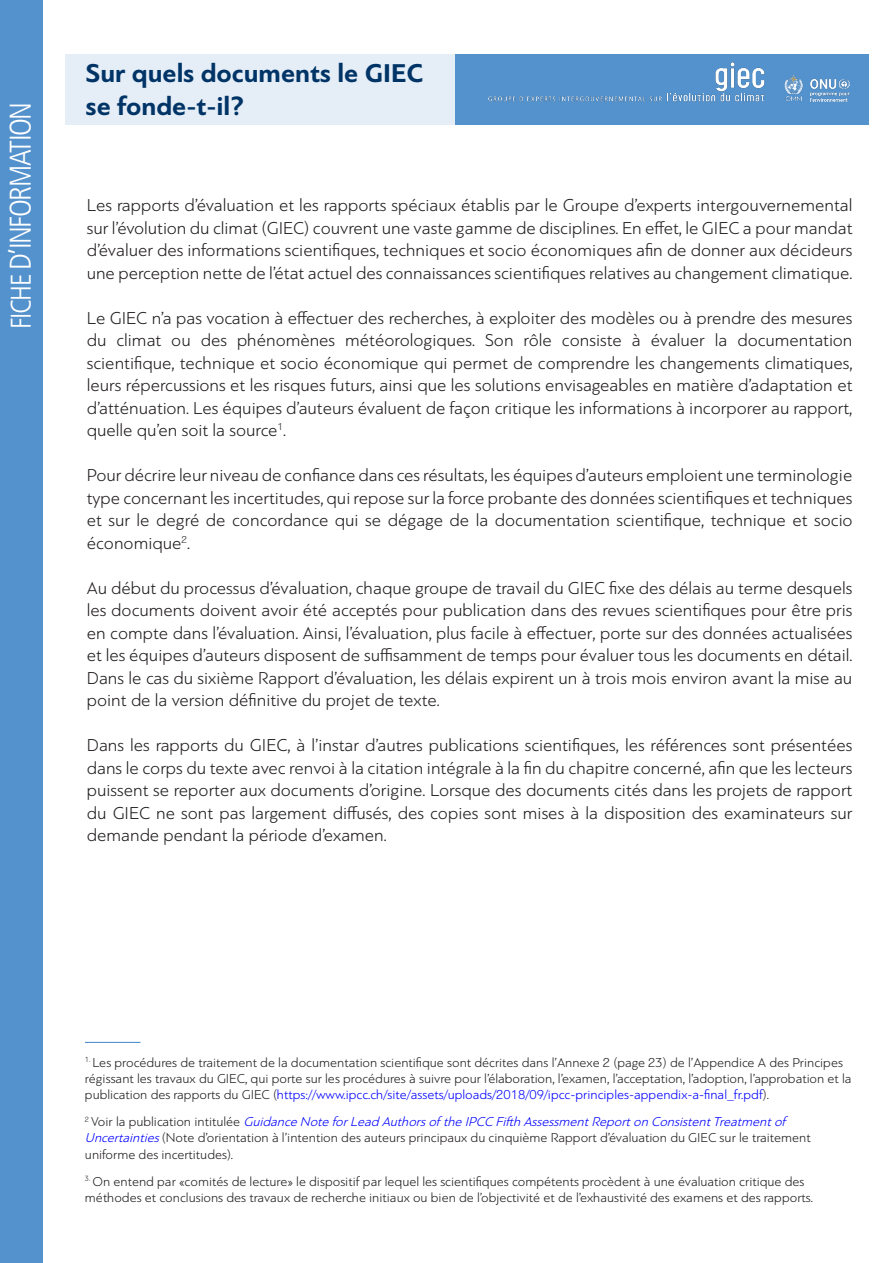
<style>
.page{position:relative;width:893px;height:1263px;background:#fff}
.page>*{position:absolute;margin:0;border:0;box-sizing:border-box;transform-origin:0 0}
.t1{font:300 condensed 30px "Frutiger LT Pro";letter-spacing:-.05em;color:#fff}
.t2{font:700 27px/32.4px "PF Bague Sans Pro";color:#003466}
.t3{font:300 18px/22.5px "PF Bague Sans Pro";color:#231f20;text-align:justify}
.t4{font:300 13.5px/16.2px "PF Bague Sans Pro";color:#231f20}
.s1{font-size:28.5px}
.s2{color:#00f}
.s3{font-style:italic;color:#00f}
</style>
<div class="page">
<div style="left:66px;top:54px;width:389px;height:70px;background:#e5eef7"></div>
<div style="left:0;top:0;width:43px;height:1263px;background:#5492cd"></div>
<div style="left:455px;top:54px;width:413px;height:70px;background:#5492cd"></div>
<img style="left:488px;top:62px;width:362px;height:40px">
<hr style="left:85px;top:1042px;width:55px;height:1px;background:#5492cd">
<h1 class="t1" style="left:3px;top:329px;width:229px;rotate:-90deg"><span class="s1">FICHE</span> D’INFORMATION</h1>
<p class="t2" style="left:86px;top:58px;width:339px">Sur quels documents le GIEC se fonde-t-il?</p>
<p class="t3" style="left:87px;top:194px;width:767px">Les rapports d’évaluation et les rapports spéciaux établis par le Groupe d’experts intergouvernemental sur l’évolution du climat (GIEC) couvrent une vaste gamme de disciplines. En effet, le GIEC a pour mandat d’évaluer des informations scientifiques, techniques et socio économiques afin de donner aux décideurs une perception nette de l’état actuel des connaissances scientifiques relatives au changement climatique.</p>
<p class="t3" style="left:87px;top:307px;width:767px">Le GIEC n’a pas vocation à effectuer des recherches, à exploiter des modèles ou à prendre des mesures du climat ou des phénomènes météorologiques. Son rôle consiste à évaluer la documentation scientifique, technique et socio économique qui permet de comprendre les changements climatiques, leurs répercussions et les risques futurs, ainsi que les solutions envisageables en matière d’adaptation et d’atténuation. Les équipes d’auteurs évaluent de façon critique les informations à incorporer au rapport, quelle qu’en soit la source<sup>1</sup>.</p>
<p class="t3" style="left:87px;top:464px;width:767px">Pour décrire leur niveau de confiance dans ces résultats, les équipes d’auteurs emploient une terminologie type concernant les incertitudes, qui repose sur la force probante des données scientifiques et techniques et sur le degré de concordance qui se dégage de la documentation scientifique, technique et socio économique<sup>2</sup>.</p>
<p class="t3" style="left:87px;top:577px;width:767px">Au début du processus d’évaluation, chaque groupe de travail du GIEC fixe des délais au terme desquels les documents doivent avoir été acceptés pour publication dans des revues scientifiques pour être pris en compte dans l’évaluation. Ainsi, l’évaluation, plus facile à effectuer, porte sur des données actualisées et les équipes d’auteurs disposent de suffisamment de temps pour évaluer tous les documents en détail.<br>Dans le cas du sixième Rapport d’évaluation, les délais expirent un à trois mois environ avant la mise au point de la version définitive du projet de texte.</p>
<p class="t3" style="left:87px;top:734px;width:767px">Dans les rapports du GIEC, à l’instar d’autres publications scientifiques, les références sont présentées dans le corps du texte avec renvoi à la citation intégrale à la fin du chapitre concerné, afin que les lecteurs puissent se reporter aux documents d’origine. Lorsque des documents cités dans les projets de rapport du GIEC ne sont pas largement diffusés, des copies sont mises à la disposition des examinateurs sur demande pendant la période d’examen.</p>
<p class="t4" style="left:85px;top:1054px;width:768px"><sup>1.</sup> Les procédures de traitement de la documentation scientifique sont décrites dans l’Annexe 2 (page 23) de l’Appendice A des Principes régissant les travaux du GIEC, qui porte sur les procédures à suivre pour l’élaboration, l’examen, l’acceptation, l’adoption, l’approbation et la publication des rapports du GIEC (<span class="s2">https://www.ipcc.ch/site/assets/uploads/2018/09/ipcc-principles-appendix-a-final_fr.pdf</span>).</p>
<p class="t4" style="left:85px;top:1114px;width:727px"><sup>2</sup> Vo i r l a p u b l i c a t i o n i n t i t u l é e <span class="s3">GuidanceNoteforLead AuthorsoftheIPCC FifthAssessmentReporton ConsistentTreatmentof<br>Uncertainties</span>(Note d’orientation à l’intention des auteurs principaux du cinquième Rapport d’évaluation du GIEC sur le traitement uniforme des incertitudes).</p>
<p class="t4" style="left:85px;top:1173px;width:730px"><sup>3.</sup> On entend par «comités de lecture» le dispositif par lequel les scientifiques compétents procèdent à une évaluation critique des méthodes et conclusions des travaux de recherche initiaux ou bien de l’objectivité et de l’exhaustivité des examens et des rapports.</p>
</div>
